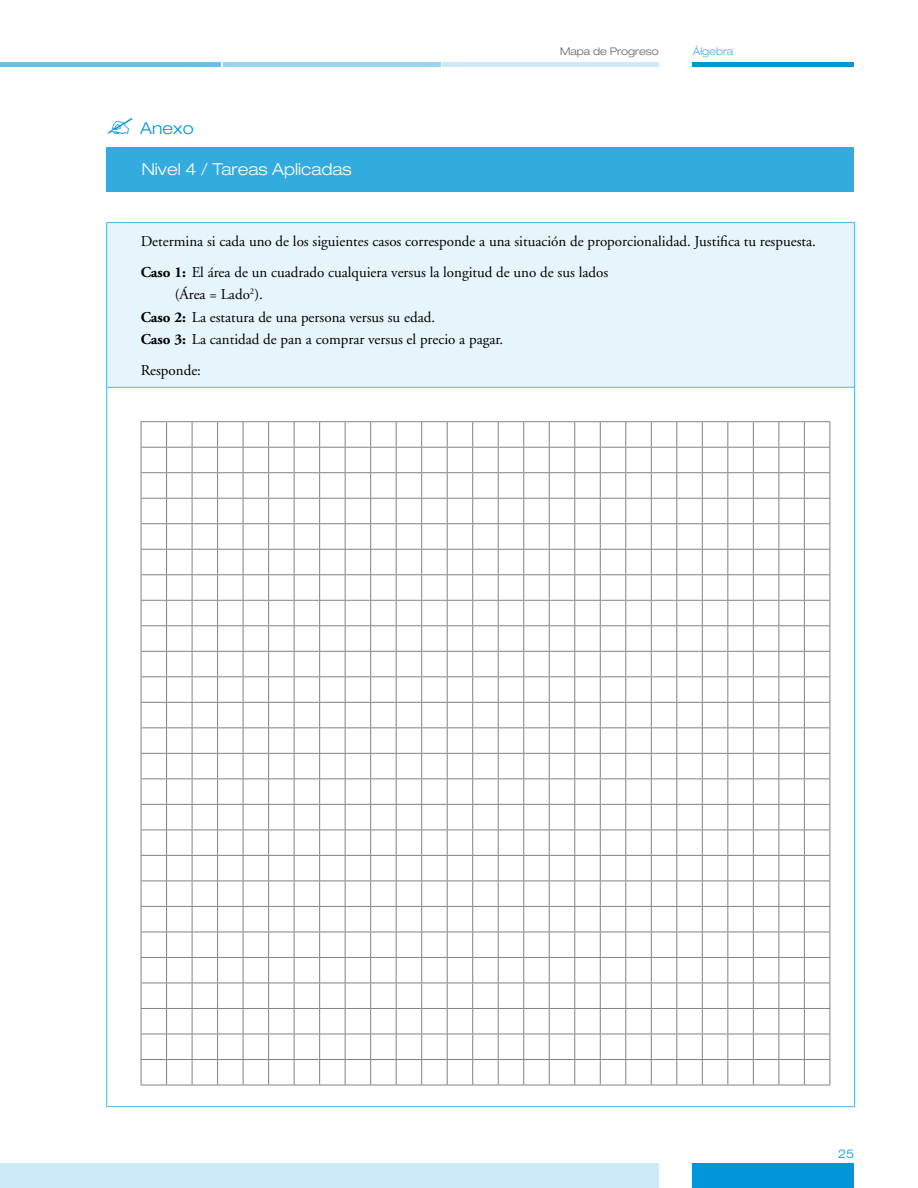
<style>
.page{position:relative;width:918px;height:1188px;background:#fff}
.page>*{position:absolute;margin:0;border:0;box-sizing:border-box;transform-origin:0 0}
.t1{font:300 expanded 16.5px "Helvetica Neue";color:#fff}
.t2{font:300 expanded 16.5px "Helvetica Neue";color:#0096d7}
.t3{font:15px/22.2px "Adobe Garamond";color:#000}
.t4{font:300 expanded 12px "Helvetica Neue";color:#0096d7}
.t5{font:300 expanded 10.5px "Helvetica Neue";color:#636467}
.t6{font:300 expanded 10.5px "Helvetica Neue";color:#40b0e1}
.s1{font-weight:700}
</style>
<div class="page">
<div style="left:106px;top:148px;width:748px;height:44px;background:#33abdf"></div>
<hr style="left:443px;top:63px;width:216px;height:4px;background:#cceaf7">
<hr style="left:223px;top:63px;width:217px;height:4px;background:#99d5ef">
<hr style="left:0;top:63px;width:221px;height:4px;background:#66c0e7">
<hr style="left:693px;top:63px;width:161px;height:4px;background:#0096d7">
<div style="left:0;top:1164px;width:659px;height:24px;background:#cceaf7"></div>
<div style="left:693px;top:1164px;width:161px;height:24px;background:#0096d7"></div>
<div style="left:107px;top:223px;width:748px;height:164px;background:#e6f5fb"></div>
<hr style="left:106px;top:222px;width:749px;height:1px;background:#4db6e3">
<hr style="left:106px;top:223px;width:1px;height:164px;background:#4db6e3">
<hr style="left:854px;top:223px;width:1px;height:164px;background:#4db6e3">
<hr style="left:106px;top:387px;width:749px;height:1px;background:#4db6e3">
<hr style="left:106px;top:388px;width:1px;height:718px;background:#4db6e3">
<hr style="left:854px;top:388px;width:1px;height:718px;background:#4db6e3">
<hr style="left:106px;top:1106px;width:749px;height:1px;background:#4db6e3">
<svg style="left:141px;top:421px;width:690px;height:665px"></svg>
<p class="t2" style="left:140px;top:118px;width:55px">Anexo</p>
<p class="t1" style="left:142px;top:160px;width:211px">Nivel 4 / Tareas Aplicadas</p>
<p class="t5" style="left:560px;top:45px;width:100px">Mapa de Progreso</p>
<p class="t6" style="left:693px;top:45px;width:42px">Álgebra</p>
<p class="t3" style="left:141px;top:227px;width:677px;line-height:30.8px">Determina si cada uno de los siguientes casos corresponde a una situación de proporcionalidad. Justifica tu respuesta.<br><span class="s1">Caso 1:</span> El área de un cuadrado cualquiera versus la longitud de uno de sus lados</p>
<p class="t3" style="left:141px;top:284px;width:364px;text-indent:34px">(Área = Lado<sup>2</sup>).<br><span class="s1">Caso 2:</span> La estatura de una persona versus su edad.<br><span class="s1">Caso 3:</span> La cantidad de pan a comprar versus el precio a pagar.</p>
<p class="t3" style="left:141px;top:359px;width:62px">Responde:</p>
<p class="t4" style="left:838px;top:1147px;width:18px">25</p>
</div>
